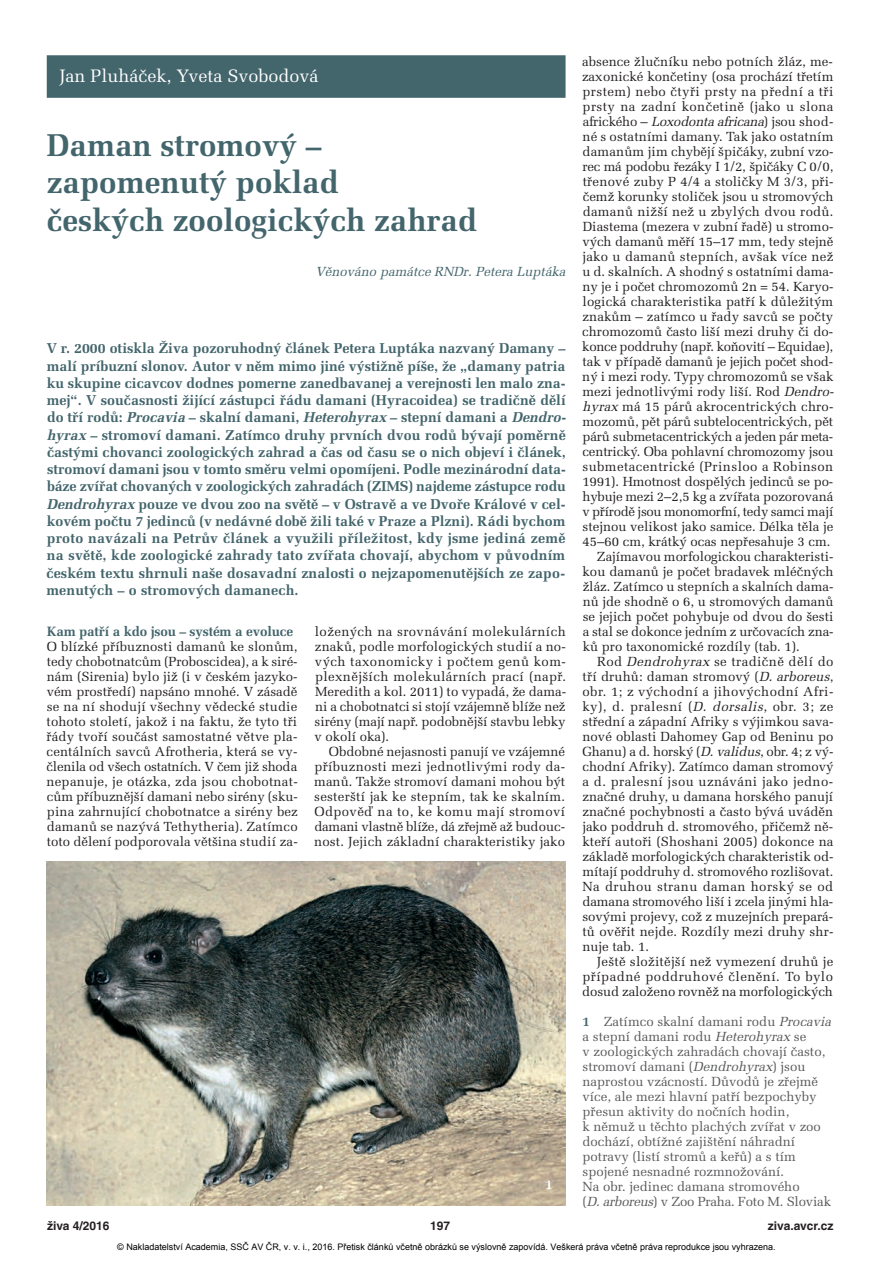
<style>
.page{position:relative;width:893px;height:1263px;background:#fff}
.page>*{position:absolute;margin:0;border:0;box-sizing:border-box;transform-origin:0 0}
.t1{font:700 31.5px/37.5px "Melior CE";color:#43656c}
.t2{font:18px "Melior CE";color:#fff}
.t3{font:700 14.25px/17.2px "Melior CE";color:#43656c}
.t4{font:700 13.5px "Melior CE";letter-spacing:-.01em;color:#43656c}
.t5{font:700 13.5px "Melior CE";color:#fff}
.t6{font:13.2px/15px "Melior CE";color:#231f20;text-align:justify}
.t7{font:13.2px/15px "Melior CE";color:#57585a}
.t8{font:13.2px "Melior CE";letter-spacing:.03em;color:#231f20}
.t9{font:13.2px "Melior CE";letter-spacing:.035em;color:#231f20}
.t10{font:13.2px "Melior CE";letter-spacing:-.02em;color:#231f20}
.t11{font:13.2px "Melior CE";letter-spacing:.02em;color:#231f20}
.t12{font:italic 13.2px "Melior CE";color:#43656c}
.t13{font:700 12px "Helvetica CE";color:#231f20}
.t14{font:9px "Arial";color:#000}
.s1{font-style:italic}
.s2{font-weight:700;color:#43656c}
</style>
<div class="page">
<div style="left:47px;top:55px;width:519px;height:43px;background:#43656c"></div>
<img style="left:47px;top:861px;width:519px;height:344px">
<h2 class="t2" style="left:60px;top:70px;width:261px">Jan Pluháček, Yveta Svobodová</h2>
<h1 class="t1" style="left:47px;top:130px;width:432px">Daman stromový – zapomenutý poklad<br>českých zoologických zahrad</h1>
<p class="t12" style="left:315px;top:267px;width:254px">Věnováno památce RNDr. Petera Luptáka</p>
<p class="t3" style="left:46px;top:341px;width:523px">V r. 2000 otiskla Živa pozoruhodný článek Petera Luptáka nazvaný Damany – malí príbuzní slonov. Autor v něm mimo jiné výstižně píše, že „damany patria ku skupine cicavcov dodnes pomerne zanedbavanej a verejnosti len malo zna&shy;mej“. V současnosti žijící zástupci řádu damani (Hyracoidea) se tradičně dělí do tří rodů: <span class="s1">Procavia</span>– skalní damani, <span class="s1">Heterohyrax</span>– stepní damani a <span class="s1">Dendro&shy;hyrax</span>– stromoví damani. Zatímco druhy prvních dvou rodů bývají poměrně častými chovanci zoologických zahrad a čas od času se o nich objeví i článek, stromoví damani jsou v tomto směru velmi opomíjeni. Podle mezinárodní data&shy;báze zvířat chovaných v zoologických zahradách (ZIMS) najdeme zástupce rodu <span class="s1">Dendrohyrax</span>pouze ve dvou zoo na světě – v Ostravě a ve Dvoře Králové v cel&shy;kovém počtu 7 jedinců (v nedávné době žili také v Praze a Plzni). Rádi bychom proto navázali na Petrův článek a využili příležitost, kdy jsme jediná země na světě, kde zoologické zahrady tato zvířata chovají, abychom v původním českém textu shrnuli naše dosavadní znalosti o nejzapomenutějších ze zapo&shy;menutých – o stromových damanech.</p>
<p class="t4" style="left:47px;top:627px;width:248px">Kam patří a kdo jsou – systém a evoluce</p>
<p class="t6" style="left:46px;top:641px;width:253px">O blízké příbuznosti damanů ke slonům, tedy chobotnatcům (Proboscidea), a k siré&shy;nám (Sirenia) bylo již (i v českém jazyko&shy;vém prostředí) napsáno mnohé. V zásadě se na ní shodují všechny vědecké studie tohoto století, jakož i na faktu, že tyto tři řády tvoří součást samostatné větve pla&shy;centálních savců Afrotheria, která se vy - členila od všech ostatních. V čem již shoda nepanuje, je otázka, zda jsou chobotnat&shy;cům příbuznější damani nebo sirény (sku&shy;pina zahrnující chobotnatce a sirény bez damanů se nazývá Tethytheria). Zatímco toto dělení podporovala většina studií za -</p>
<p class="t6" style="left:314px;top:626px;width:253px">ložených na srovnávání molekulárních znaků, podle morfologických studií a no - vých taxonomicky i počtem genů kom&shy;plexnějších molekulárních prací (např.<br>Meredith a kol. 2011) to vypadá, že dama&shy;ni a chobotnatci si stojí vzájemně blíže než sirény (mají např. podobnější stavbu lebky v okolí oka).</p>
<p class="t6" style="left:314px;top:746px;width:253px;text-indent:15px">Obdobné nejasnosti panují ve vzájemné příbuznosti mezi jednotlivými rody da - manů. Takže stromoví damani mohou být sesterští jak ke stepním, tak ke skalním.<br>Odpověď na to, ke komu mají stromoví damani vlastně blíže, dá zřejmě až budouc&shy;nost. Jejich základní charakteristiky jako</p>
<p class="t5" style="left:545px;top:1180px;width:9px">1</p>
<p class="t6" style="left:582px;top:56px;width:252px">absence žlučníku nebo potních žláz, me -</p>
<p class="t6" style="left:582px;top:71px;width:253px">zaxonické končetiny (osa prochází třetím</p>
<p class="t8" style="left:583px;top:87px;width:252px">prstem) nebo čtyři prsty na přední a tři</p>
<p class="t8" style="left:583px;top:102px;width:252px">prsty na zadní končetině (jako u slona</p>
<p class="t6" style="left:583px;top:116px;width:252px">afrického – <span class="s1">Loxodonta africana</span>) jsou shod-</p>
<p class="t6" style="left:582px;top:131px;width:252px">né s ostatními damany. Tak jako ostatním</p>
<p class="t6" style="left:583px;top:146px;width:252px">damanům jim chybějí špičáky, zubní vzo-</p>
<p class="t10" style="left:583px;top:162px;width:252px">rec má podobu řezáky I 1/2, špičáky C 0/0,</p>
<p class="t6" style="left:583px;top:176px;width:252px">třenové zuby P 4/4 a stoličky M 3/3, při-</p>
<p class="t6" style="left:583px;top:191px;width:252px">čemž korunky stoliček jsou u stromových</p>
<p class="t11" style="left:583px;top:207px;width:252px">damanů nižší než u zbylých dvou rodů.</p>
<p class="t6" style="left:583px;top:221px;width:252px">Diastema (mezera v zubní řadě) u stromo-</p>
<p class="t6" style="left:583px;top:236px;width:252px">vých damanů měří 15–17 mm, tedy stejně</p>
<p class="t11" style="left:582px;top:252px;width:252px">jako u damanů stepních, avšak více než</p>
<p class="t6" style="left:583px;top:266px;width:252px">u d. skalních. A shodný s ostatními dama-</p>
<p class="t6" style="left:582px;top:281px;width:252px">ny je i počet chromozomů 2n = 54. Karyo -</p>
<p class="t6" style="left:583px;top:296px;width:252px">logická charakteristika patří k důležitým</p>
<p class="t6" style="left:582px;top:311px;width:252px">znakům – zatímco u řady savců se počty</p>
<p class="t6" style="left:582px;top:326px;width:252px">chromozomů často liší mezi druhy či do -</p>
<p class="t10" style="left:582px;top:342px;width:252px">konce poddruhy (např. koňovití – Equidae),</p>
<p class="t6" style="left:582px;top:356px;width:252px">tak v případě damanů je jejich počet shod-</p>
<p class="t6" style="left:582px;top:371px;width:253px">ný i mezi rody. Typy chromozomů se však</p>
<p class="t6" style="left:583px;top:386px;width:255px">mezi jednotlivými rody liší. Rod <span class="s1">Dendro-</span></p>
<p class="t6" style="left:583px;top:401px;width:252px"><span class="s1">hyrax</span>má 15 párů akrocentrických chro-</p>
<p class="t6" style="left:583px;top:416px;width:252px">mozomů, pět párů subtelocentrických, pět</p>
<p class="t6" style="left:582px;top:431px;width:252px">párů submetacentrických a jeden pár meta-</p>
<p class="t6" style="left:582px;top:446px;width:252px">centrický. Oba pohlavní chromozomy jsou</p>
<p class="t8" style="left:582px;top:462px;width:252px">submetacentrické (Prinsloo a Robinson</p>
<p class="t6" style="left:582px;top:476px;width:252px">1991). Hmotnost dospělých jedinců se po -</p>
<p class="t6" style="left:582px;top:491px;width:252px">hybuje mezi 2–2,5 kg a zvířata pozorovaná</p>
<p class="t10" style="left:582px;top:507px;width:252px">v přírodě jsou monomorfní, tedy samci mají</p>
<p class="t6" style="left:583px;top:521px;width:252px">stejnou velikost jako samice. Délka těla je</p>
<p class="t6" style="left:583px;top:536px;width:249px">45–60 cm, krátký ocas nepřesahuje 3 cm.</p>
<p class="t6" style="left:597px;top:551px;width:238px">Zajímavou morfologickou charakteristi-</p>
<p class="t6" style="left:583px;top:566px;width:252px">kou damanů je počet bradavek mléčných</p>
<p class="t6" style="left:583px;top:581px;width:252px">žláz. Zatímco u stepních a skalních dama-</p>
<p class="t6" style="left:583px;top:596px;width:252px">nů jde shodně o 6, u stromových damanů</p>
<p class="t6" style="left:583px;top:611px;width:252px">se jejich počet pohybuje od dvou do šesti</p>
<p class="t6" style="left:583px;top:626px;width:252px">a stal se dokonce jedním z určovacích zna-</p>
<p class="t6" style="left:583px;top:641px;width:219px">ků pro taxonomické rozdíly (tab. 1).</p>
<p class="t8" style="left:597px;top:657px;width:238px">Rod <span class="s1">Dendrohyrax</span> se tradičně dělí do</p>
<p class="t6" style="left:583px;top:671px;width:252px">tří druhů: daman stromový (<span class="s1">D. arboreus</span>,</p>
<p class="t8" style="left:583px;top:687px;width:252px">obr. 1; z východní a jihovýchodní Afri-</p>
<p class="t9" style="left:582px;top:702px;width:252px">ky), d. pralesní (<span class="s1">D. dorsalis</span>, obr. 3; ze</p>
<p class="t6" style="left:582px;top:716px;width:252px">střední a západní Afriky s výjimkou sava-</p>
<p class="t6" style="left:582px;top:731px;width:252px">nové oblasti Dahomey Gap od Beninu po</p>
<p class="t6" style="left:583px;top:746px;width:252px">Ghanu) a d. horský (<span class="s1">D.validus</span>, obr. 4; z vý -</p>
<p class="t6" style="left:583px;top:761px;width:252px">chodní Afriky). Zatímco daman stromový</p>
<p class="t9" style="left:583px;top:777px;width:252px">a d. pralesní jsou uznáváni jako jedno-</p>
<p class="t6" style="left:582px;top:791px;width:252px">značné druhy, u damana horského panují</p>
<p class="t6" style="left:582px;top:806px;width:252px">značné pochybnosti a často bývá uváděn</p>
<p class="t6" style="left:582px;top:821px;width:252px">jako poddruh d. stromového, přičemž ně -</p>
<p class="t6" style="left:582px;top:836px;width:253px">kteří autoři (Shoshani 2005) dokonce na</p>
<p class="t6" style="left:583px;top:851px;width:252px">základě morfologických charakteristik od -</p>
<p class="t6" style="left:583px;top:866px;width:252px">mítají poddruhy d. stromového rozlišovat.</p>
<p class="t9" style="left:582px;top:882px;width:252px">Na druhou stranu daman horský se od</p>
<p class="t6" style="left:582px;top:896px;width:252px">damana stromového liší i zcela jinými hla-</p>
<p class="t6" style="left:582px;top:911px;width:252px">sovými projevy, což z muzejních prepará-</p>
<p class="t6" style="left:582px;top:926px;width:252px">tů ověřit nejde. Rozdíly mezi druhy shr-</p>
<p class="t6" style="left:582px;top:941px;width:68px">nuje tab. 1.</p>
<p class="t6" style="left:597px;top:956px;width:238px">Ještě složitější než vymezení druhů je</p>
<p class="t9" style="left:582px;top:972px;width:252px">případné poddruhové členění. To bylo</p>
<p class="t6" style="left:582px;top:986px;width:252px">dosud založeno rovněž na morfologických</p>
<p class="t7" style="left:583px;top:1016px;width:253px"><span class="s2">1</span> Zatímco skalní damani rodu <span class="s1">Procavia </span>a stepní damani rodu <span class="s1">Heterohyrax</span>se<br>v zoologických zahradách chovají často, stromoví damani (<span class="s1">Dendrohyrax</span>) jsou naprostou vzácností. Důvodů je zřejmě více, ale mezi hlavní patří bezpochyby přesun aktivity do nočních hodin,<br>k němuž u těchto plachých zvířat v zoo dochází, obtížné zajištění náhradní potravy (listí stromů a keřů) a s tím spojené nesnadné rozmnožování.<br>Na obr. jedinec damana stromového (<span class="s1">D.arboreus</span>) v Zoo Praha. Foto M. Sloviak</p>
<p class="t13" style="left:47px;top:1221px;width:64px">živa 4/2016</p>
<p class="t13" style="left:430px;top:1221px;width:22px">197</p>
<p class="t13" style="left:768px;top:1221px;width:67px">ziva.avcr.cz</p>
<p class="t14" style="left:117px;top:1241px;width:660px">© Nakladatelství Academia, SSČ AV ČR, v. v. i., 2016. Přetisk článků včetně obrázků se výslovně zapovídá. Veškerá práva včetně práva reprodukce jsou vyhrazena.</p>
</div>
